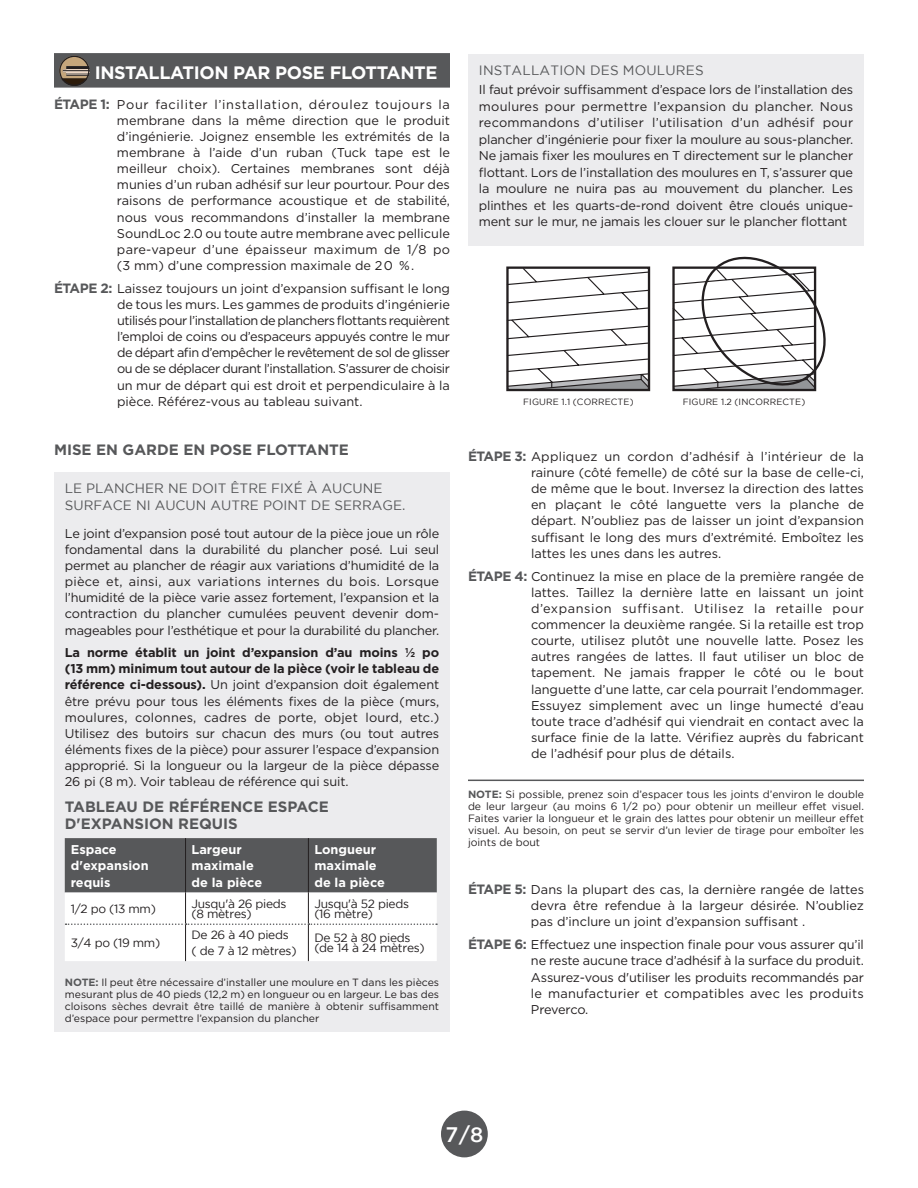
<style>
.page{position:relative;width:918px;height:1188px;background:#fff}
.page>*{position:absolute;margin:0;border:0;box-sizing:border-box;transform-origin:0 0}
.t1{font:500 21px "Gotham";color:#fff}
.t2{font:700 18px "Gotham";letter-spacing:-.02em;color:#fff}
.t3{font:700 15px/16.5px "Gotham";color:#57585a}
.t4{font:13.5px/16.5px "Gotham";color:#57585a}
.t5{font:12.75px/16.2px "Gotham";color:#231f20;text-align:justify}
.t6{font:700 12.75px/16.2px "Gotham";color:#fff}
.t7{font:12px/10.5px "Gotham";letter-spacing:-.025em;color:#231f20}
.t8{font:10.5px/12px "Gotham";color:#231f20;text-align:justify}
.t9{font:10.5px/12px "Gotham";color:#231f20;text-align:justify}
.t10{font:9px "Gotham";letter-spacing:.015em;color:#231f20}
.s1{font-weight:700;font-size:13.5px;color:#57585a}
.s2{font-weight:700}
.s3{font-weight:700;color:#57585a}
</style>
<div class="page">
<div style="left:441px;top:1111px;width:47px;height:46px;background:#57585a;border-radius:50%"></div>
<div style="left:54px;top:53px;width:396px;height:35px;background:#57585a"></div>
<svg style="left:59px;top:56px;width:30px;height:30px"></svg>
<div style="left:54px;top:473px;width:396px;height:559px;background:#ececee"></div>
<svg style="left:65px;top:838px;width:372px;height:123px;background:#b3b3b4"></svg>
<hr style="left:468px;top:780px;width:396px;height:1px;background:#57585a">
<div style="left:468px;top:54px;width:396px;height:191px;background:#ececee"></div>
<svg style="left:506px;top:267px;width:145px;height:124px"></svg>
<svg style="left:672px;top:256px;width:154px;height:136px"></svg>
<h2 class="t2" style="left:95px;top:60px;width:344px">INSTALLATION PAR POSE FLOTTANTE</h2>
<p class="t5" style="left:117px;top:96px;width:335px;text-indent:-63px"><span class="s1">ÉTAPE 1:</span> Pour faciliter l’installation, déroulez toujours la membrane dans la même direction que le produit d’ingénierie. Joignez ensemble les extrémités de la membrane à l’aide d’un ruban (Tuck tape est le meilleur choix). Certaines membranes sont déjà munies d’un ruban adhésif sur leur pourtour. Pour des raisons de performance acoustique et de stabilité, nous vous recommandons d’installer la membrane SoundLoc 2.0 ou toute autre membrane avec pellicule pare-vapeur d’une épaisseur maximum de 1/8 po (3 mm) d’une compression maximale de 20 %.</p>
<p class="t5" style="left:117px;top:280px;width:335px;text-indent:-63px"><span class="s1">ÉTAPE 2:</span> Laissez toujours un joint d’expansion suffisant le long de tous les murs. Les gammes de produits d’ingénierie utilisés pour l’installation de planchers flottants requièrent l’emploi de coins ou d’espaceurs appuyés contre le mur de départ afin d’empêcher le revêtement de sol de glisser ou de se déplacer durant l’installation. S’assurer de choisir un mur de départ qui est droit et perpendiculaire à la pièce. Référez-vous au tableau suivant.</p>
<p class="t3" style="left:54px;top:441px;width:296px">MISE EN GARDE EN POSE FLOTTANTE</p>
<p class="t4" style="left:65px;top:480px;width:342px">LE PLANCHER NE DOIT ÊTRE FIXÉ À AUCUNE<br>SURFACE NI AUCUN AUTRE POINT DE SERRAGE.</p>
<p class="t5" style="left:65px;top:525px;width:376px">Le joint d’expansion posé tout autour de la pièce joue un rôle fondamental dans la durabilité du plancher posé. Lui seul permet au plancher de réagir aux variations d’humidité de la pièce et, ainsi, aux variations internes du bois. Lorsque l’humidité de la pièce varie assez fortement, l’expansion et la contraction du plancher cumulées peuvent devenir dom&shy;mageables pour l’esthétique et pour la durabilité du plancher.</p>
<p class="t5" style="left:65px;top:644px;width:376px"><span class="s2">La norme établit un joint d’expansion d’au moins 1/2 po (13 mm) minimum tout autour de la pièce (voir le tableau de référence ci-dessous).</span> Un joint d’expansion doit également être prévu pour tous les éléments fixes de la pièce (murs, moulures, colonnes, cadres de porte, objet lourd, etc.)<br>Utilisez des butoirs sur chacun des murs (ou tout autres éléments fixes de la pièce) pour assurer l’espace d’expansion approprié. Si la longueur ou la largeur de la pièce dépasse 26 pi (8 m). Voir tableau de référence qui suit.</p>
<p class="t3" style="left:65px;top:799px;width:266px">TABLEAU DE RÉFÉRENCE ESPACE<br>D'EXPANSION REQUIS</p>
<p class="t6" style="left:71px;top:842px;width:79px">Espace d'expansion requis</p>
<p class="t6" style="left:192px;top:842px;width:72px">Largeur maximale de la pièce</p>
<p class="t6" style="left:314px;top:842px;width:72px">Longueur maximale de la pièce</p>
<p class="t7" style="left:71px;top:903px;width:87px">1/2 po (13 mm)</p>
<p class="t7" style="left:192px;top:898px;width:97px">Jusqu'à 26 pieds (8 mètres)</p>
<p class="t7" style="left:314px;top:898px;width:96px">Jusqu'à 52 pieds (16 mètre)</p>
<p class="t7" style="left:71px;top:937px;width:91px">3/4 po (19 mm)</p>
<p class="t7" style="left:192px;top:926px;width:106px;line-height:16.2px">De 26 à 40 pieds ( de 7 à 12 mètres)</p>
<p class="t7" style="left:314px;top:932px;width:112px">De 52 à 80 pieds (de 14 à 24 mètres)</p>
<p class="t9" style="left:65px;top:976px;width:376px"><span class="s3">NOTE:</span> Il peut être nécessaire d’installer une moulure en T dans les pièces mesurant plus de 40 pieds (12,2 m) en longueur ou en largeur. Le bas des cloisons sèches devrait être taillé de manière à obtenir suffisamment d’espace pour permettre l’expansion du plancher</p>
<p class="t4" style="left:479px;top:61px;width:226px">INSTALLATION DES MOULURES</p>
<p class="t5" style="left:479px;top:81px;width:376px">Il faut prévoir suffisamment d’espace lors de l’installation des moulures pour permettre l’expansion du plancher. Nous recommandons d’utiliser l’utilisation d’un adhésif pour plancher d’ingénierie pour fixer la moulure au sous-plancher.<br>Ne jamais fixer les moulures en T directement sur le plancher flottant. Lors de l’installation des moulures en T, s’assurer que la moulure ne nuira pas au mouvement du plancher. Les plinthes et les quarts-de-rond doivent être cloués unique&shy;ment sur le mur, ne jamais les clouer sur le plancher flottant</p>
<p class="t10" style="left:523px;top:396px;width:112px">FIGURE 1.1 (CORRECTE)</p>
<p class="t10" style="left:683px;top:396px;width:124px">FIGURE 1.2 (INCORRECTE)</p>
<p class="t5" style="left:531px;top:448px;width:335px;text-indent:-63px"><span class="s1">ÉTAPE 3:</span> Appliquez un cordon d’adhésif à l’intérieur de la rainure (côté femelle) de côté sur la base de celle-ci, de même que le bout. Inversez la direction des lattes en plaçant le côté languette vers la planche de départ. N’oubliez pas de laisser un joint d’expansion suffisant le long des murs d’extrémité. Emboîtez les lattes les unes dans les autres.</p>
<p class="t5" style="left:531px;top:568px;width:335px;text-indent:-63px"><span class="s1">ÉTAPE 4:</span> Continuez la mise en place de la première rangée de lattes. Taillez la dernière latte en laissant un joint d’expansion suffisant. Utilisez la retaille pour commencer la deuxième rangée. Si la retaille est trop courte, utilisez plutôt une nouvelle latte. Posez les autres rangées de lattes. Il faut utiliser un bloc de tapement. Ne jamais frapper le côté ou le bout languette d’une latte, car cela pourrait l’endommager.<br>Essuyez simplement avec un linge humecté d’eau toute trace d’adhésif qui viendrait en contact avec la surface finie de la latte. Vérifiez auprès du fabricant de l’adhésif pour plus de détails.</p>
<p class="t8" style="left:468px;top:788px;width:398px"><span class="s3">NOTE:</span> Si possible, prenez soin d’espacer tous les joints d’environ le double de leur largeur (au moins 6 1/2 po) pour obtenir un meilleur effet visuel.<br>Faites varier la longueur et le grain des lattes pour obtenir un meilleur effet visuel. Au besoin, on peut se servir d’un levier de tirage pour emboîter les joints de bout</p>
<p class="t5" style="left:531px;top:881px;width:335px;text-indent:-63px"><span class="s1">ÉTAPE 5:</span> Dans la plupart des cas, la dernière rangée de lattes devra être refendue à la largeur désirée. N’oubliez pas d’inclure un joint d’expansion suffisant .</p>
<p class="t5" style="left:531px;top:936px;width:335px;text-indent:-63px"><span class="s1">ÉTAPE 6:</span> Effectuez une inspection finale pour vous assurer qu’il ne reste aucune trace d’adhésif à la surface du produit.<br>Assurez-vous d'utiliser les produits recommandés par le manufacturier et compatibles avec les produits Preverco.</p>
<h1 class="t1" style="left:445px;top:1122px;width:40px">7/8</h1>
</div>
